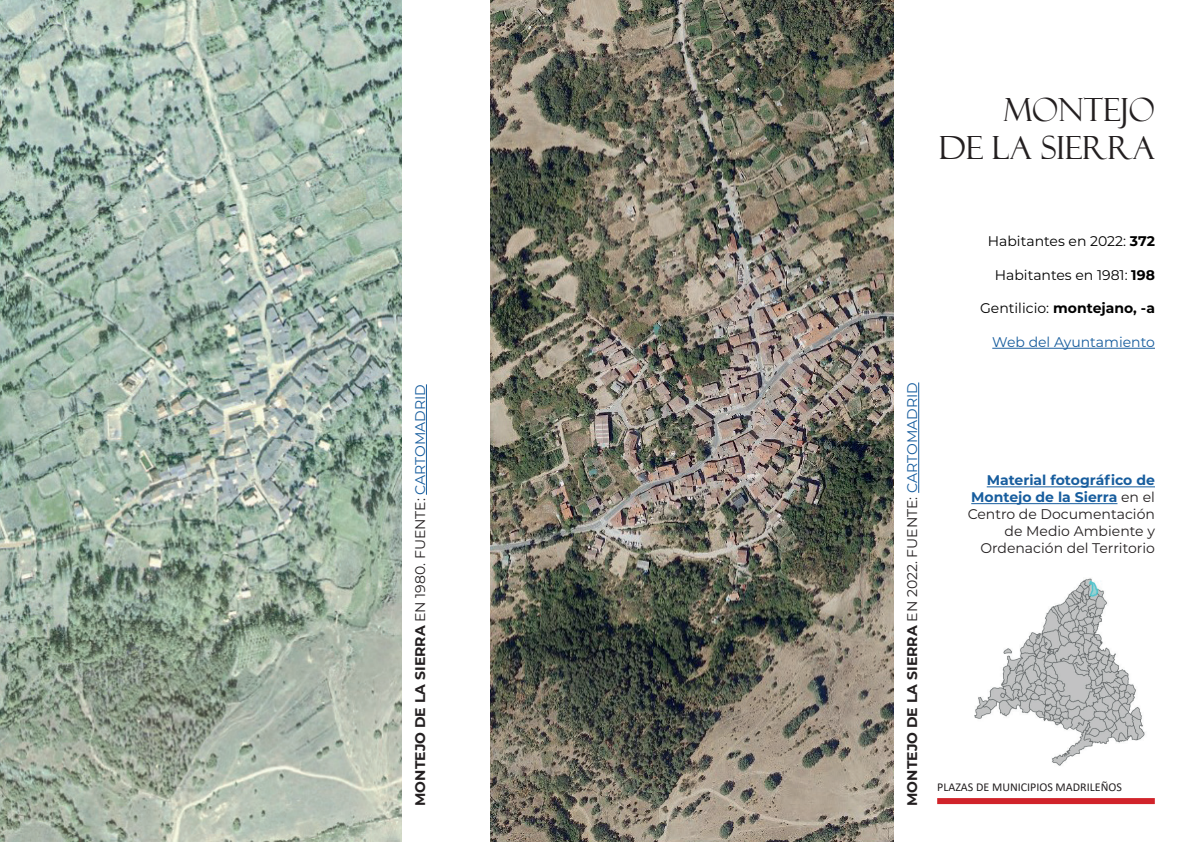
<style>
.page{position:relative;width:1191px;height:842px;background:#fff}
.page>*{position:absolute;margin:0;border:0;box-sizing:border-box;transform-origin:0 0}
.t1{font:32px "Felix Titling";color:#231f20}
.t2{font:14px/16.8px "Montserrat";color:#231f20;text-align:right}
.t3{font:700 14px "Montserrat";color:#231f20}
.t4{font:14px "Montserrat";color:#000}
.t5{font:700 14px "Montserrat";color:#000}
.t6{font:14px "Montserrat";color:#175d9e}
.t7{font:12px "Calibri";color:#231f20}
.s1{font-weight:400}
.s2{font-weight:400;color:#175d9e}
.s3{font-weight:700}
.s4{font-weight:700;color:#175d9e}
</style>
<div class="page">
<div style="left:937px;top:798px;width:217px;height:6px;background:#d1232a"></div>
<img style="left:0;top:0;width:402px;height:842px">
<img style="left:490px;top:0;width:403px;height:842px">
<img style="left:974px;top:578px;width:171px;height:188px">
<hr style="left:992px;top:348px;width:163px;height:1px;background:#175d9e">
<hr style="left:986px;top:486px;width:169px;height:1px;background:#175d9e">
<hr style="left:971px;top:503px;width:146px;height:1px;background:#175d9e">
<hr style="left:426px;top:384px;width:1px;height:111px;background:#175d9e">
<hr style="left:918px;top:382px;width:1px;height:111px;background:#175d9e">
<p class="t1" style="left:1004px;top:91px;width:153px">MONTEJO</p>
<p class="t1" style="left:939px;top:130px;width:218px">DE LA SIERRA</p>
<p class="t3" style="left:410px;top:806px;width:423px;rotate:-90deg">MONTEJO DE LA SIERRA <span class="s1">EN 1980. FUENTE:</span> <span class="s2">CARTOMADRID</span></p>
<p class="t3" style="left:902px;top:806px;width:425px;rotate:-90deg">MONTEJO DE LA SIERRA <span class="s1">EN 2022. FUENTE:</span> <span class="s2">CARTOMADRID</span></p>
<p class="t4" style="left:987px;top:231px;width:169px">Habitantes en 2022: <span class="s3">372</span></p>
<p class="t4" style="left:994px;top:265px;width:162px">Habitantes en 1981: <span class="s3">198</span></p>
<p class="t5" style="left:980px;top:298px;width:176px"><span class="s1">Gentilicio:</span> montejano, -a</p>
<p class="t6" style="left:992px;top:332px;width:164px">Web del Ayuntamiento</p>
<p class="t2" style="left:967px;top:472px;width:189px"><span class="s4">Material fotográfico de<br>Montejo de la Sierra</span> en el<br>Centro de Documentación de Medio Ambiente y<br>Ordenación del Territorio</p>
<p class="t7" style="left:937px;top:778px;width:186px">PLAZAS DE MUNICIPIOS MADRILEÑOS</p>
</div>
